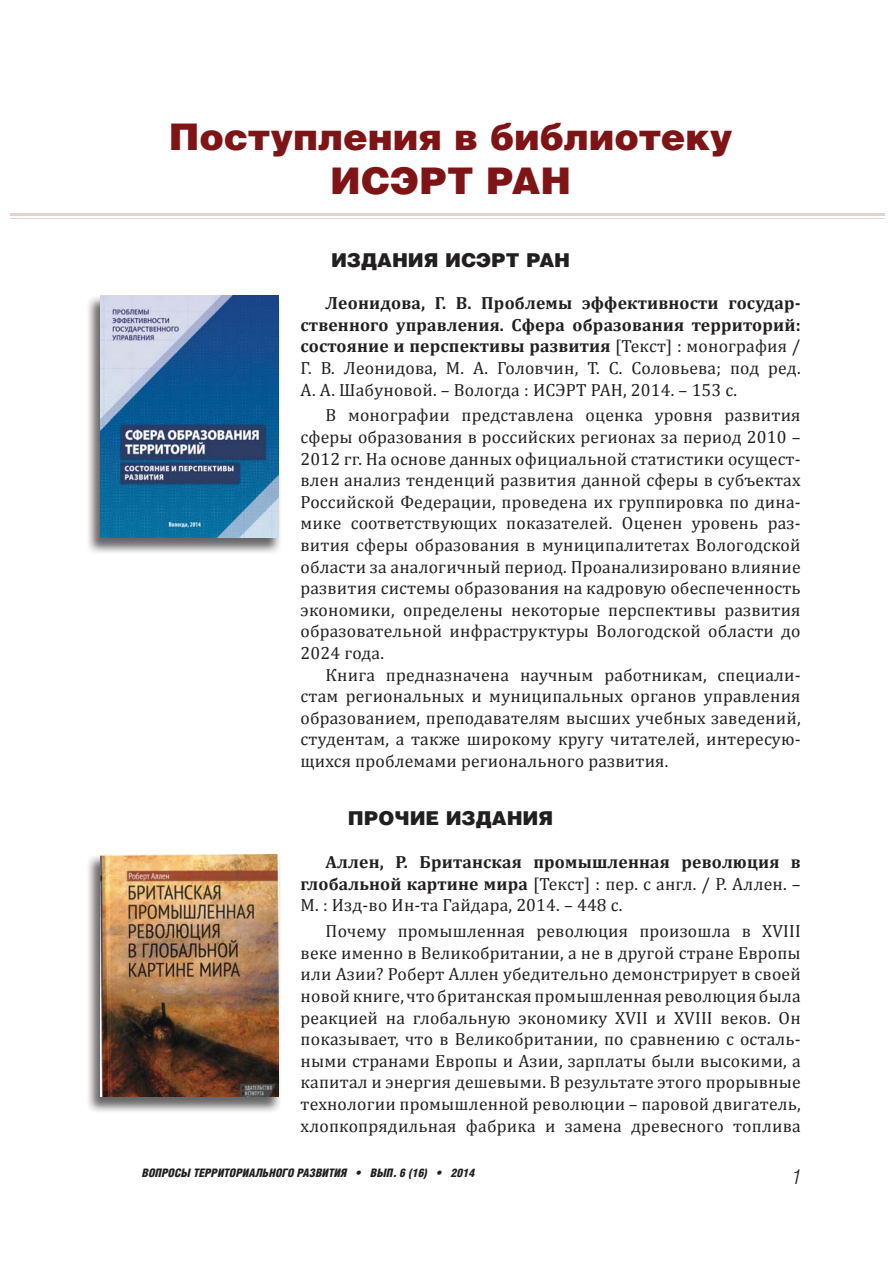
<style>
.page{position:relative;width:893px;height:1263px;background:#fff}
.page>*{position:absolute;margin:0;border:0;box-sizing:border-box;transform-origin:0 0}
.t1{font:900 36.75px/44.1px "Helios";color:#7f1416;text-align:center}
.t2{font:italic 300 20.55px "Helios Cond";color:#231f20}
.t3{font:900 19.05px "Helios";color:#231f20}
.t4{font:17.7px/21.6px "Cambria";letter-spacing:.01em;color:#231f20;text-align:justify}
.t5{font:700 17.7px/21.6px "Cambria";letter-spacing:.01em;color:#231f20;text-align:justify}
.t6{font:italic 900 11.7px "Helios Cond";color:#231f20}
.s1{font-weight:400}
</style>
<div class="page">
<hr style="left:10px;top:213px;width:874px;height:3px;background:#e5d2cc">
<hr style="left:10px;top:218px;width:874px;height:1px;background:#e5d2cc">
<img style="left:88px;top:855px;width:192px;height:257px">
<img style="left:101px;top:855px;width:178px;height:241px">
<img style="left:88px;top:296px;width:192px;height:257px">
<img style="left:101px;top:296px;width:178px;height:241px">
<h1 class="t1" style="left:169px;top:113px;width:565px">Поступления в библиотеку<br>ИСЭРТ РАН</h1>
<p class="t3" style="left:331px;top:248px;width:241px">ИЗДАНИЯ ИСЭРТ РАН</p>
<p class="t5" style="left:300px;top:292px;width:502px;text-indent:25px">Леонидова, Г. В. Проблемы эффективности государ&shy;ственного управления. Сфера образования территорий: состояние и перспективы развития <span class="s1">[Текст] : монография / Г. В. Леонидова, М. А. Головчин, Т. С. Соловьева; под ред.<br>А. А. Шабуновой. – Вологда : ИСЭРТ РАН, 2014. – 153 с.</span></p>
<p class="t4" style="left:300px;top:404px;width:502px;text-indent:25px">В монографии представлена оценка уровня развития сферы образования в российских регионах за период 2010 – 2012 гг. На основе данных официальной статистики осущест&shy;влен анализ тенденций развития данной сферы в субъектах Российской Федерации, проведена их группировка по дина&shy;мике соответствующих показателей. Оценен уровень раз&shy;вития сферы образования в муниципалитетах Вологодской области за аналогичный период. Проанализировано влияние развития системы образования на кадровую обеспеченность экономики, определены некоторые перспективы развития образовательной инфраструктуры Вологодской области до 2024 года.</p>
<p class="t4" style="left:300px;top:663px;width:502px;text-indent:25px">Книга предназначена научным работникам, специали&shy;стам региональных и муниципальных органов управления образованием, преподавателям высших учебных заведений, студентам, а также широкому кругу читателей, интересую&shy;щихся проблемами регионального развития.</p>
<p class="t3" style="left:348px;top:806px;width:207px">ПРОЧИЕ ИЗДАНИЯ</p>
<p class="t5" style="left:301px;top:851px;width:502px;text-indent:25px">Аллен, Р. Британская промышленная революция в глобальной картине мира <span class="s1">[Текст] : пер. с англ. / Р. Аллен. – М. : Изд-во Ин-та Гайдара, 2014. – 448 c.</span></p>
<p class="t4" style="left:301px;top:920px;width:502px;text-indent:25px">Почему промышленная революция произошла в XVIII веке именно в Великобритании, а не в другой стране Европы или Азии? Роберт Аллен убедительно демонстрирует в своей новой книге, что британская промышленная революция была реакцией на глобальную экономику XVII и XVIII веков. Он показывает, что в Великобритании, по сравнению с осталь&shy;ными странами Европы и Азии, зарплаты были высокими, а капитал и энергия дешевыми. В результате этого прорывные технологии промышленной революции – паровой двигатель, хлопкопрядильная фабрика и замена древесного топлива</p>
<p class="t6" style="left:142px;top:1166px;width:334px">ВОПРОСЫ ТЕРРИТОРИАЛЬНОГО РАЗВИТИЯ • ВЫП. 6 (16) • 2014</p>
<p class="t2" style="left:792px;top:1165px;width:10px">1</p>
</div>
